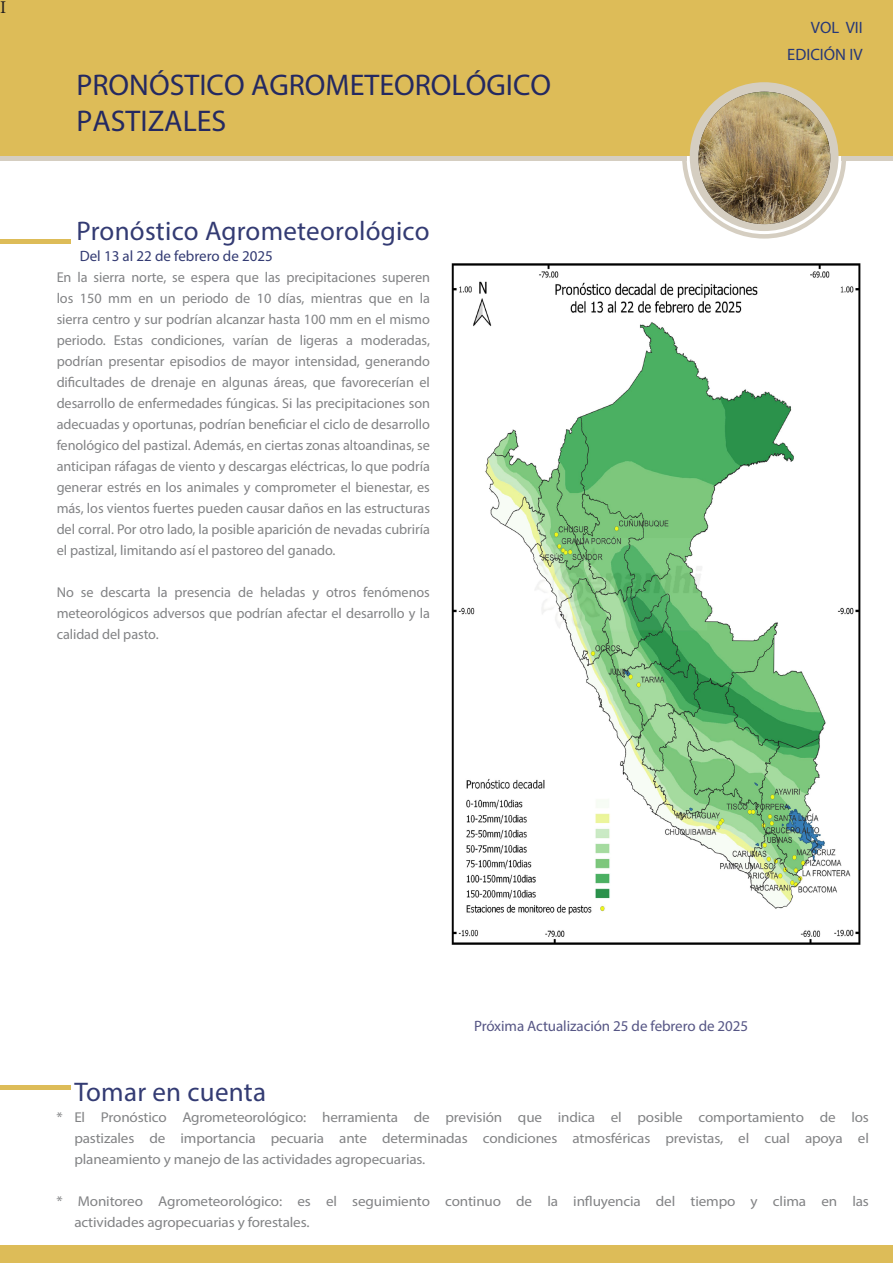
<style>
.page{position:relative;width:893px;height:1263px;background:#fff}
.page>*{position:absolute;margin:0;border:0;box-sizing:border-box;transform-origin:0 0}
.TITULO_BLANCO{font:30px/36px "Myriad Pro";color:#242961}
.SUBTITULO-MONS_MED{font:27px "Myriad Pro";letter-spacing:.01em;color:#333b73}
.t1{font:18px "Minion Pro";color:#231f20}
.VOLUMEN{font:16.5px "Myriad Pro";color:#263778}
.actualizacion{font:15px "Myriad Pro";letter-spacing:-.005em;color:#565685}
.DECADA{font:15px "Myriad Pro";color:#333b73}
.TEXTO_MONSER-REG{font:14.25px/21px "Myriad Pro";letter-spacing:-.005em;color:#828385;text-align:justify}
.TEXTO_CON_TAB{font:14.25px/21px "Myriad Pro";letter-spacing:-.01em;color:#828385;text-align:justify;scale:1.06 1}
</style>
<div class="page">
<div style="left:0;top:0;width:893px;height:156px;background:#ddbc58"></div>
<svg style="left:682px;top:156px;width:164px;height:83px"></svg>
<div style="left:690px;top:82px;width:148px;height:149px;background:#d5cec1;border-radius:50%"></div>
<div style="left:0;top:1245px;width:893px;height:18px;background:#ddbc58"></div>
<div style="left:0;top:239px;width:70px;height:5px;background:#ddbc58"></div>
<hr style="left:0;top:1085px;width:70px;height:4px;background:#ddbc58">
<hr style="left:0;top:156px;width:687px;height:4px;background:#d5cec1">
<hr style="left:841px;top:156px;width:52px;height:4px;background:#d5cec1">
<img style="left:698px;top:92px;width:132px;height:132px;border-radius:66px">
<img style="left:451px;top:263px;width:410px;height:682px">
<p class="t1" style="left:0;top:-5px;width:8px">I</p>
<p class="TITULO_BLANCO" style="left:77px;top:66px;width:476px">PRONÓSTICO AGROMETEOROLÓGICO<br>PASTIZALES</p>
<p class="SUBTITULO-MONS_MED" style="left:77px;top:215px;width:355px">Pronóstico Agrometeorológico</p>
<p class="DECADA" style="left:80px;top:247px;width:195px">Del 13 al 22 de febrero de 2025</p>
<p class="TEXTO_MONSER-REG" style="left:57px;top:267px;width:375px">En la sierra norte, se espera que las precipitaciones superen los 150 mm en un periodo de 10 días, mientras que en la sierra centro y sur podrían alcanzar hasta 100 mm en el mismo periodo. Estas condiciones, varían de ligeras a moderadas, podrían presentar episodios de mayor intensidad, generando dificultades de drenaje en algunas áreas, que favorecerían el desarrollo de enfermedades fúngicas. Si las precipitaciones son adecuadas y oportunas, podrían beneficiar el ciclo de desarrollo fenológico del pastizal. Además, en ciertas zonas altoandinas, se anticipan ráfagas de viento y descargas eléctricas, lo que podría generar estrés en los animales y comprometer el bienestar, es más, los vientos fuertes pueden causar daños en las estructuras del corral. Por otro lado, la posible aparición de nevadas cubriría el pastizal, limitando así el pastoreo del ganado.</p>
<p class="TEXTO_MONSER-REG" style="left:57px;top:582px;width:375px">No se descarta la presencia de heladas y otros fenómenos meteorológicos adversos que podrían afectar el desarrollo y la calidad del pasto.</p>
<p class="VOLUMEN" style="left:811px;top:17px;width:53px">VOL VII</p>
<p class="VOLUMEN" style="left:787px;top:44px;width:77px">EDICIÓN IV</p>
<p class="actualizacion" style="left:474px;top:1016px;width:276px">Próxima Actualización 25 de febrero de 2025</p>
<p class="SUBTITULO-MONS_MED" style="left:74px;top:1076px;width:193px">Tomar en cuenta</p>
<p class="TEXTO_CON_TAB" style="left:74px;top:1107px;width:751px;text-indent:-18px">* El Pronóstico Agrometeorológico: herramienta de previsión que indica el posible comportamiento de los pastizales de importancia pecuaria ante determinadas condiciones atmosféricas previstas, el cual apoya el planeamiento y manejo de las actividades agropecuarias.</p>
<p class="TEXTO_CON_TAB" style="left:74px;top:1191px;width:751px;text-indent:-18px">* Monitoreo Agrometeorológico: es el seguimiento continuo de la influyencia del tiempo y clima en las actividades agropecuarias y forestales.</p>
</div>
